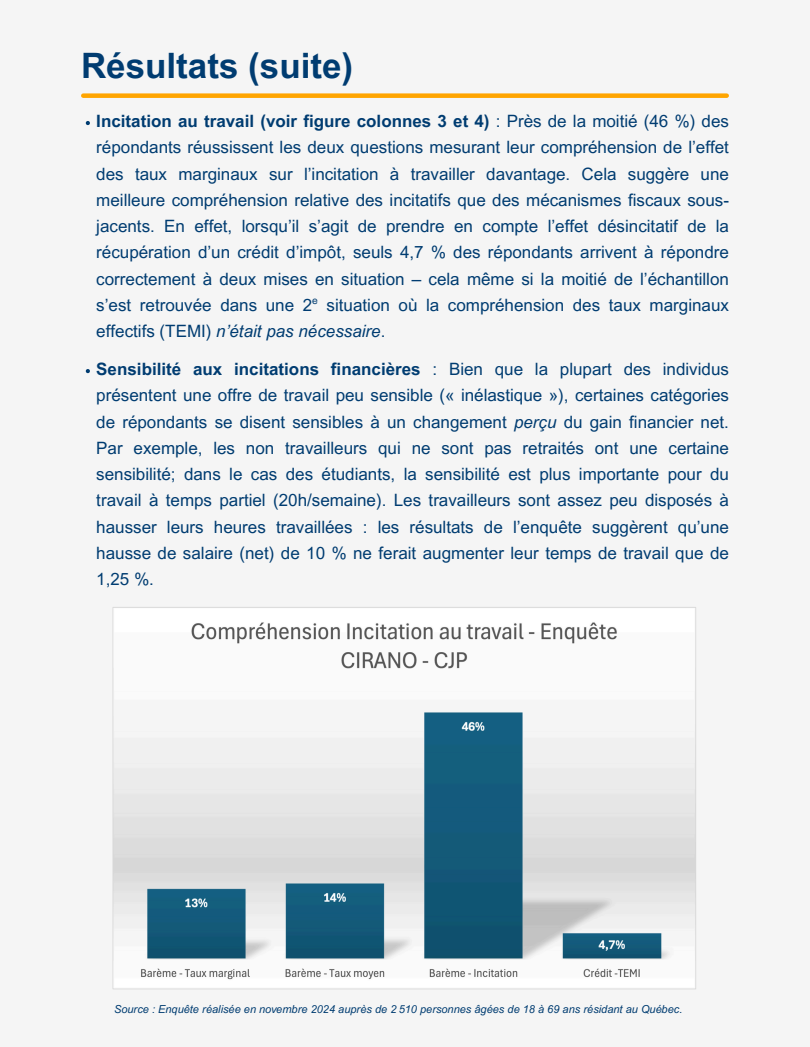
<style>
.page{position:relative;width:810px;height:1047px;background:#fff}
.page>*{position:absolute;margin:0;border:0;box-sizing:border-box;transform-origin:0 0}
.t1{font:700 35px "Arial MT Pro";color:#003c71}
.t2{font:17px/26.2px "Arial MT Pro";color:#003c71;text-align:justify}
.t3{font:italic 11px "Arial MT Pro";color:#003c71}
.t4{font:10.2px "Arial MT Pro";color:#003c71}
.s1{font-weight:700}
.s2{font-style:italic}
</style>
<div class="page">
<div style="left:0;top:0;width:810px;height:1046px;background:#f5f5f5"></div>
<div style="left:83px;top:93px;width:644px;height:5px;background:#ffa500"></div>
<img style="left:113px;top:607px;width:583px;height:383px">
<svg style="left:86px;top:121px;width:4px;height:4px"></svg>
<svg style="left:86px;top:369px;width:4px;height:4px"></svg>
<p class="t1" style="left:81px;top:53px;width:274px">Résultats (suite)</p>
<h1 class="t2" style="left:96px;top:110px;width:634px"><span class="s1">Incitation au travail (voir figure colonnes 3 et 4)</span> : Près de la moitié (46 %) des répondants réussissent les deux questions mesurant leur compréhension de l’effet des taux marginaux sur l’incitation à travailler davantage. Cela suggère une meilleure compréhension relative des incitatifs que des mécanismes fiscaux sous&shy;jacents. En effet, lorsqu’il s’agit de prendre en compte l’effet désincitatif de la récupération d’un crédit d’impôt, seuls 4,7 % des répondants arrivent à répondre correctement à deux mises en situation – cela même si la moitié de l’échantillon s’est retrouvée dans une 2 situation où la compréhension des taux marginaux effectifs (TEMI) <span class="s2">n’était pas nécessaire</span>.</h1>
<h1 class="t4" style="left:312px;top:296px;width:7px">e</h1>
<p class="t2" style="left:96px;top:358px;width:634px"><span class="s1">Sensibilité aux incitations financières</span> : Bien que la plupart des individus présentent une offre de travail peu sensible (« inélastique »), certaines catégories de répondants se disent sensibles à un changement <span class="s2">perçu</span> du gain financier net.<br>Par exemple, les non travailleurs qui ne sont pas retraités ont une certaine sensibilité; dans le cas des étudiants, la sensibilité est plus importante pour du travail à temps partiel (20h/semaine). Les travailleurs sont assez peu disposés à hausser leurs heures travaillées : les résultats de l’enquête suggèrent qu’une hausse de salaire (net) de 10 % ne ferait augmenter leur temps de travail que de 1,25 %.</p>
<p class="t3" style="left:114px;top:1005px;width:570px">Source : Enquête réalisée en novembre 2024 auprès de 2 510 personnes âgées de 18 à 69 ans résidant au Québec.</p>
</div>
